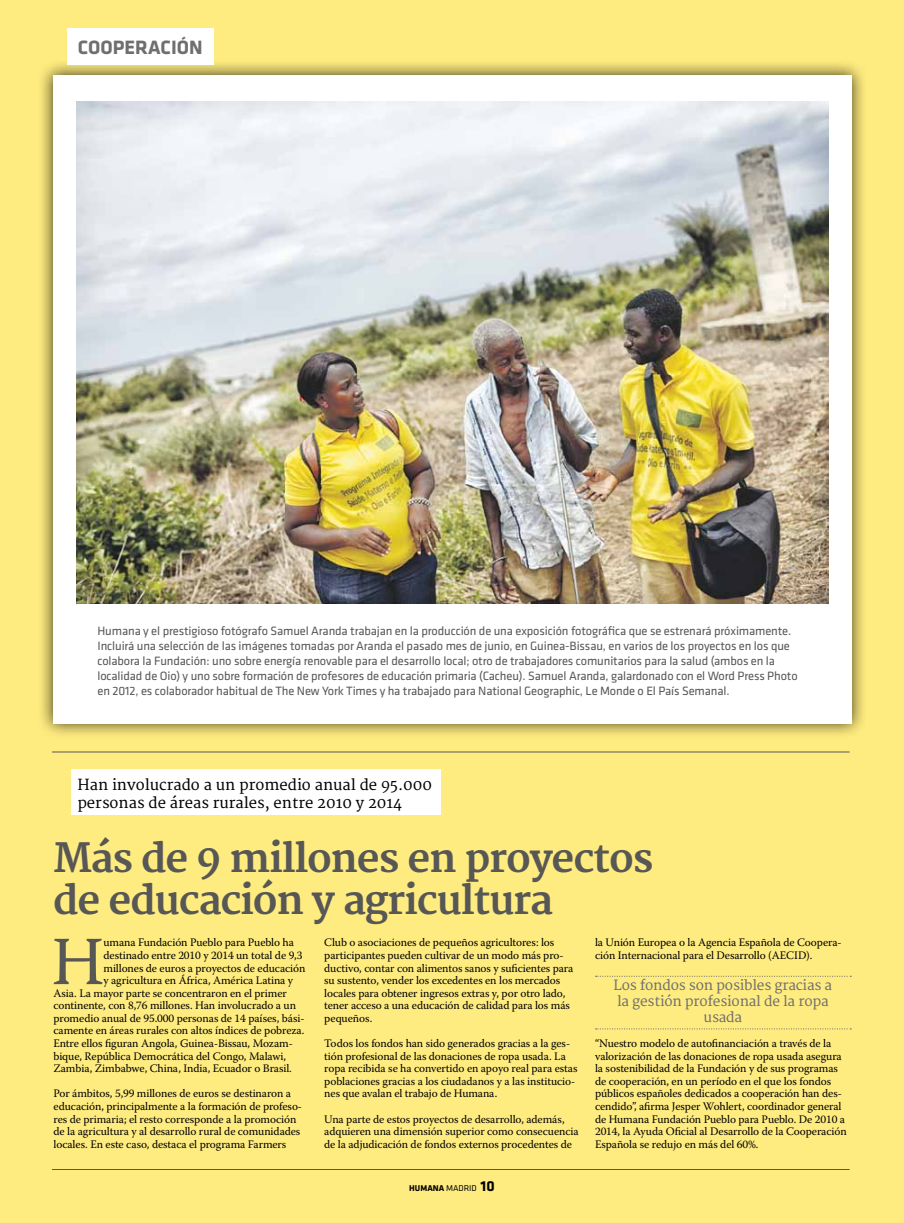
<style>
.page{position:relative;width:904px;height:1223px;background:#fff}
.page>*{position:absolute;margin:0;border:0;box-sizing:border-box;transform-origin:0 0}
.t1{font:68.75px "Warnock Pro";color:#575756}
.t2{font:700 39.25px/41.6px "Merriweather";letter-spacing:-.03em;color:#575756}
.t3{font:700 20px "Klavika";color:#706f6f}
.t4{font:14.88px/18.2px "Merriweather";color:#000}
.t5{font:13.75px/16px "Merriweather";letter-spacing:-.015em;color:#706f6f;text-align:center}
.t6{font:12.5px/15px "Klavika";letter-spacing:-.01em;color:#575756}
.t7{font:11.38px/12.6px "Warnock Pro";letter-spacing:-.01em;color:#000}
.t8{font:700 8.75px "Klavika";color:#000}
.s1{font-weight:400}
.s2{font-size:15px}
</style>
<div class="page">
<div style="left:0;top:0;width:904px;height:1222px;background:#ffec80"></div>
<div style="left:37px;top:60px;width:830px;height:679px;background:#000;opacity:.75"></div>
<div style="left:53px;top:75px;width:798px;height:648px;background:#fff"></div>
<img style="left:76px;top:102px;width:752px;height:501px">
<svg style="left:595px;top:975px;width:256px;height:1px"></svg>
<svg style="left:595px;top:1028px;width:256px;height:1px"></svg>
<div style="left:71px;top:769px;width:370px;height:45px;background:#fff"></div>
<hr style="left:52px;top:1169px;width:797px;height:1px;background:#575756">
<hr style="left:52px;top:751px;width:797px;height:1px;background:#575756">
<div style="left:67px;top:28px;width:146px;height:37px;background:#fff"></div>
<h3 class="t3" style="left:78px;top:33px;width:126px">COOPERACIÓN</h3>
<p class="t6" style="left:97px;top:623px;width:701px">Humana y el prestigioso fotógrafo Samuel Aranda trabajan en la producción de una exposición fotográfica que se estrenará próximamente.<br>Incluirá una selección de las imágenes tomadas por Aranda el pasado mes de junio, en Guinea-Bissau, en varios de los proyectos en los que colabora la Fundación: uno sobre energía renovable para el desarrollo local; otro de trabajadores comunitarios para la salud (ambos en la localidad de Oio) y uno sobre formación de profesores de educación primaria (Cacheu). Samuel Aranda, galardonado con el Word Press Photo en 2012, es colaborador habitual de The New York Times y ha trabajado para National Geographic, Le Monde o El País Semanal.</p>
<h3 class="t4" style="left:77px;top:776px;width:356px">Han involucrado a un promedio anual de 95.000 personas de áreas rurales, entre 2010 y 2014</h3>
<h2 class="t2" style="left:53px;top:839px;width:601px">Más de 9 millones en proyectos de educación y agricultura</h2>
<h1 class="t1" style="left:51px;top:920px;width:54px">H</h1>
<p class="t7" style="left:103px;top:936px;width:192px">umana Fundación Pueblo para Pueblo ha</p>
<p class="t7" style="left:103px;top:948px;width:200px">destinado entre 2010 y 2014 un total de 9,3</p>
<p class="t7" style="left:103px;top:961px;width:203px">millones de euros a proyectos de educación</p>
<p class="t7" style="left:103px;top:973px;width:191px">y agricultura en África, América Latina y</p>
<p class="t7" style="left:53px;top:986px;width:235px">Asia. La mayor parte se concentraron en el primer</p>
<p class="t7" style="left:53px;top:999px;width:244px">continente, con 8,76 millones. Han involucrado a un</p>
<p class="t7" style="left:53px;top:1011px;width:252px">promedio anual de 95.000 personas de 14 países, bási-</p>
<p class="t7" style="left:53px;top:1024px;width:252px">camente en áreas rurales con altos índices de pobreza.</p>
<p class="t7" style="left:53px;top:1036px;width:241px">Entre ellos figuran Angola, Guinea-Bissau, Mozam-</p>
<p class="t7" style="left:53px;top:1049px;width:234px">bique, República Democrática del Congo, Malawi,</p>
<p class="t7" style="left:53px;top:1061px;width:240px">Zambia, Zimbabwe, China, India, Ecuador o Brasil.</p>
<p class="t7" style="left:53px;top:1087px;width:250px">Por ámbitos, 5,99 millones de euros se destinaron a educación, principalmente a la formación de profeso&shy;res de primaria; el resto corresponde a la promoción de la agricultura y al desarrollo rural de comunidades locales. En este caso, destaca el programa Farmers</p>
<p class="t7" style="left:324px;top:936px;width:251px">Club o asociaciones de pequeños agricultores: los participantes pueden cultivar de un modo más pro&shy;ductivo, contar con alimentos sanos y suficientes para su sustento, vender los excedentes en los mercados locales para obtener ingresos extras y, por otro lado, tener acceso a una educación de calidad para los más pequeños.</p>
<p class="t7" style="left:324px;top:1036px;width:255px">Todos los fondos han sido generados gracias a la ges&shy;tión profesional de las donaciones de ropa usada. La ropa recibida se ha convertido en apoyo real para estas poblaciones gracias a los ciudadanos y a las institucio&shy;nes que avalan el trabajo de Humana.</p>
<p class="t7" style="left:324px;top:1112px;width:256px">Una parte de estos proyectos de desarrollo, además, adquieren una dimensión superior como consecuencia de la adjudicación de fondos externos procedentes de</p>
<p class="t8" style="left:409px;top:1181px;width:87px">HUMANA <span class="s1">MADRID</span> <span class="s2">10</span></p>
<p class="t7" style="left:595px;top:936px;width:248px">la Unión Europea o la Agencia Española de Coopera&shy;ción Internacional para el Desarrollo (AECID).</p>
<p class="t5" style="left:613px;top:977px;width:220px">Los fondos son posibles gracias a la gestión profesional de la ropa usada</p>
<p class="t7" style="left:595px;top:1036px;width:253px">“Nuestro modelo de autofinanciación a través de la valorización de las donaciones de ropa usada asegura la sostenibilidad de la Fundación y de sus programas de cooperación, en un período en el que los fondos públicos españoles dedicados a cooperación han des&shy;cendido”, afirma Jesper Wohlert, coordinador general de Humana Fundación Pueblo para Pueblo. De 2010 a 2014, la Ayuda Oficial al Desarrollo de la Cooperación Española se redujo en más del 60%.</p>
</div>
